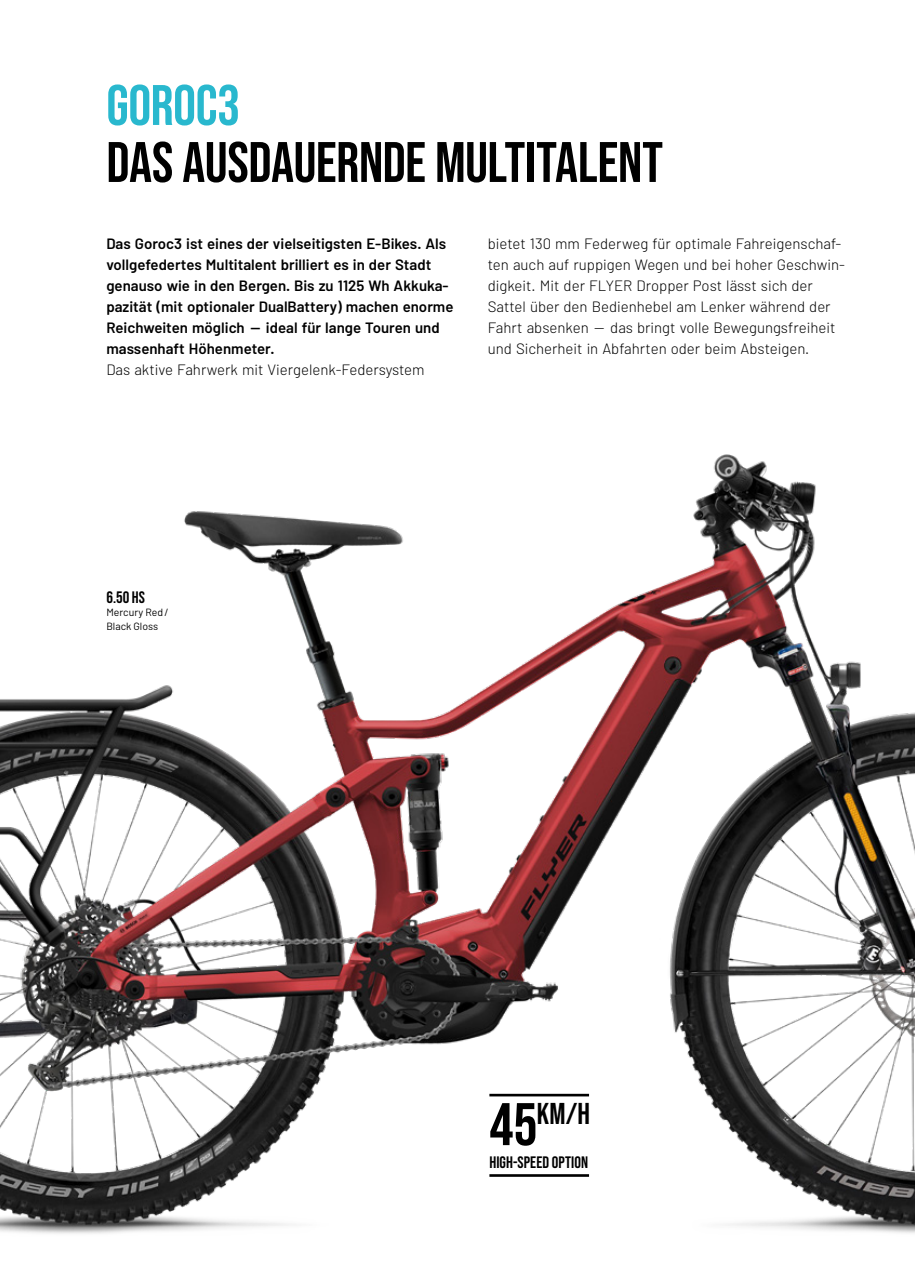
<style>
.page{position:relative;width:915px;height:1263px;background:#fff}
.page>*{position:absolute;margin:0;border:0;box-sizing:border-box;transform-origin:0 0}
.t1{font:57px "Bebas Neue";letter-spacing:-.005em;color:#000}
.t2{font:57px "Bebas Neue";letter-spacing:-.005em;color:#29b8ce}
.t3{font:30px "Bebas Neue";color:#000}
.t4{font:16.5px "Bebas Neue";letter-spacing:.005em;color:#000}
.t5{font:300 15px/21px "Barlow";color:#000}
.t6{font:600 15px/21px "Barlow";color:#000}
.t7{font:10.5px/13.5px "Barlow";color:#000}
.s1{font-size:60px}
</style>
<div class="page">
<img style="left:0;top:454px;width:914px;height:780px">
<hr style="left:489px;top:1094px;width:100px;height:2px;background:#000">
<hr style="left:489px;top:1174px;width:100px;height:3px;background:#000">
<h1 class="t2" style="left:106px;top:73px;width:135px">GOROC3</h1>
<h1 class="t1" style="left:106px;top:130px;width:558px">DAS AUSDAUERNDE MULTITALENT</h1>
<p class="t6" style="left:106px;top:233px;width:348px">Das Goroc3 ist eines der vielseitigsten E-Bikes. Als vollgefedertes Multitalent brilliert es in der Stadt genauso wie in den Bergen. Bis zu 1125 Wh Akkuka&shy;pazität (mit optionaler DualBattery) machen enorme Reichweiten möglich -- ideal für lange Touren und massenhaft Höhenmeter.</p>
<p class="t5" style="left:106px;top:359px;width:320px">Das aktive Fahrwerk mit Viergelenk-Federsystem</p>
<p class="t5" style="left:487px;top:233px;width:358px">bietet 130 mm Federweg für optimale Fahreigenschaf&shy;ten auch auf ruppigen Wegen und bei hoher Geschwin&shy;digkeit. Mit der FLYER Dropper Post lässt sich der Sattel über den Bedienhebel am Lenker während der Fahrt absenken -- das bringt volle Bewegungsfreiheit und Sicherheit in Abfahrten oder beim Absteigen.</p>
<p class="t4" style="left:106px;top:587px;width:40px">6.50 HS</p>
<p class="t7" style="left:106px;top:605px;width:63px">Mercury Red/<br>Black Gloss</p>
<h2 class="t3" style="left:489px;top:1097px;width:102px"><span class="s1">45</span>KM/H</h2>
<p class="t4" style="left:489px;top:1153px;width:100px">HIGH-SPEED OPTION</p>
</div>
